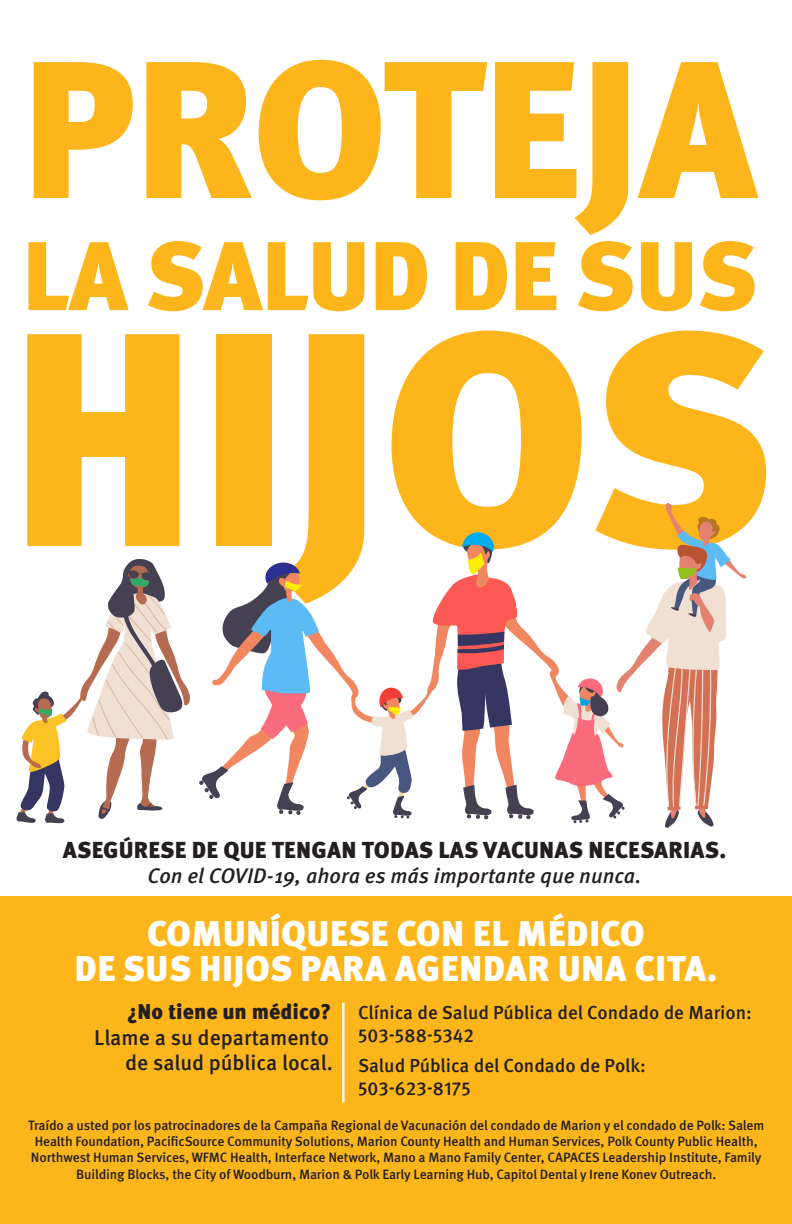
<style>
.page{position:relative;width:792px;height:1224px;background:#fff}
.page>*{position:absolute;margin:0;border:0;box-sizing:border-box;transform-origin:0 0}
.t1{font:900 303.8px "Meta Pro";letter-spacing:-.01em;color:#fcb61c}
.t2{font:900 195px "Meta Pro";letter-spacing:-.01em;color:#fcb61c}
.t3{font:900 97.5px "Meta Pro";letter-spacing:-.01em;color:#fcb61c}
.Contact_subhead{font:900 35.8px/34.7px "Meta Pro";letter-spacing:.01em;color:#fff;text-align:center}
.t4{font:900 23.1px "Meta Pro";letter-spacing:.01em;color:#231f20}
.t5{font:500 21.4px/25.6px "Meta Pro";color:#231f20;text-align:right}
.t6{font:italic 500 21.1px "Meta Pro";color:#231f20}
.t7{font:500 18.8px "Meta Pro";color:#231f20}
.Sponsor_info{font:500 13.5px/16.2px "Meta Pro";letter-spacing:-.01em;color:#231f20;text-align:center}
.s1{font-weight:900}
</style>
<div class="page">
<svg style="left:16px;top:559px;width:174px;height:264px"></svg>
<div style="left:0;top:897px;width:792px;height:327px;background:#fcb61c"></div>
<svg style="left:199px;top:503px;width:547px;height:325px"></svg>
<hr style="left:342px;top:1003px;width:3px;height:99px;background:#fff">
<p class="t2" style="left:21px;top:-24px;width:738px">PROTEJA</p>
<p class="t3" style="left:22px;top:199px;width:737px">LA SALUD DE SUS</p>
<p class="t1" style="left:8px;top:199px;width:771px">HIJOS</p>
<p class="t4" style="left:63px;top:831px;width:665px">ASEGÚRESE DE QUE TENGAN TODAS LAS VACUNAS NECESARIAS.</p>
<p class="t6" style="left:148px;top:859px;width:495px">Con el COVID-19, ahora es más importante que nunca.</p>
<p class="Contact_subhead" style="left:75px;top:915px;width:644px">COMUNÍQUESE CON EL MÉDICO<br>DE SUS HIJOS PARA AGENDAR UNA CITA.</p>
<p class="t5" style="left:94px;top:997px;width:240px"><span class="s1">¿No tiene un médico?<br></span>Llame a su departamento de salud pública local.</p>
<p class="t7" style="left:358px;top:998px;width:395px">Clínica de Salud Pública del Condado de Marion:</p>
<p class="t7" style="left:358px;top:1021px;width:118px">503-588-5342</p>
<p class="t7" style="left:358px;top:1051px;width:289px">Salud Pública del Condado de Polk:</p>
<p class="t7" style="left:358px;top:1074px;width:114px">503-623-8175</p>
<p class="Sponsor_info" style="left:28px;top:1116px;width:738px">Traído a usted por los patrocinadores de la Campaña Regional de Vacunación del condado de Marion y el condado de Polk: Salem Health Foundation, PacificSource Community Solutions, Marion County Health and Human Services, Polk County Public Health, Northwest Human Services, WFMC Health, Interface Network, Mano a Mano Family Center, CAPACES Leadership Institute, Family Building Blocks, the City of Woodburn, Marion &amp; Polk Early Learning Hub, Capitol Dental y Irene Konev Outreach.</p>
</div>
